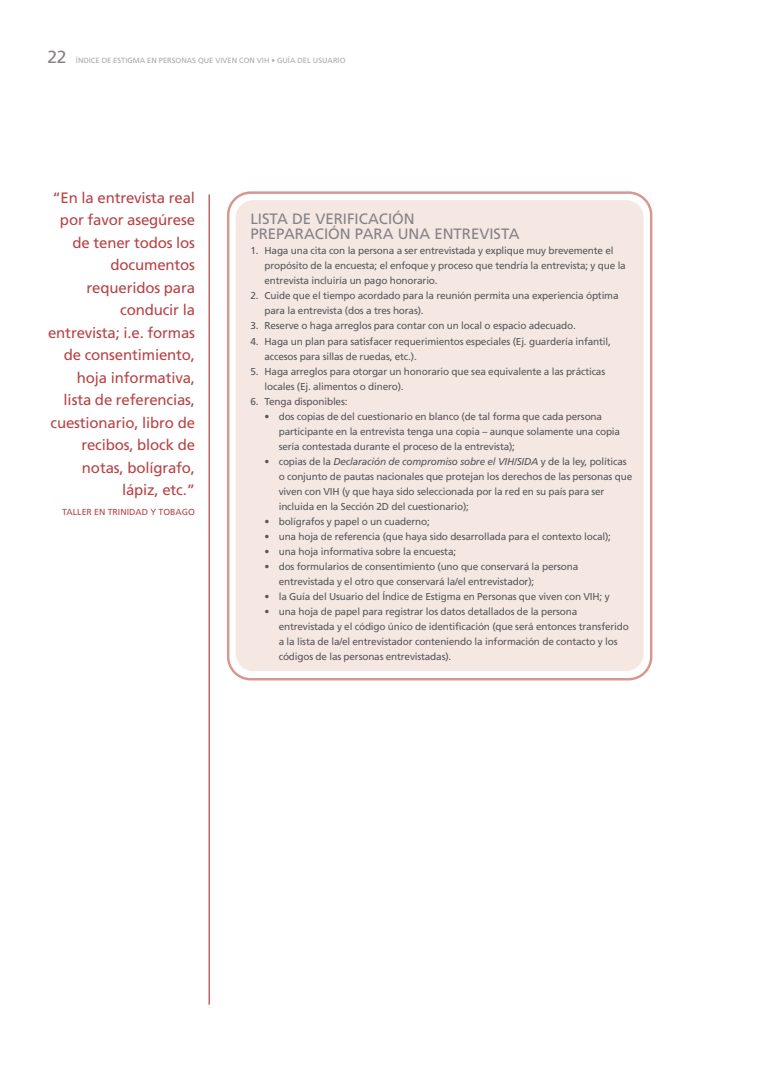
<style>
.page{position:relative;width:773px;height:1081px;background:#fff}
.page>*{position:absolute;margin:0;border:0;box-sizing:border-box;transform-origin:0 0}
.t1{font:17.5px "Frutiger";color:#878286}
.t2{font:15px/22.5px "Frutiger";letter-spacing:-.01em;color:#b74447;text-align:right}
.t3{font:15px/15px "Frutiger";color:#878286}
.t4{font:10px/15px "Frutiger";letter-spacing:-.015em;color:#57585a}
.t5{font:8.75px "Frutiger";color:#b74447}
.t6{font:7.5px "Frutiger";color:#a8a9ad}
.s1{font-style:italic}
</style>
<div class="page">
<svg style="left:227px;top:191px;width:425px;height:489px;background:#f3e4df"></svg>
<hr style="left:208px;top:194px;width:2px;height:810px;background:#b74447">
<h1 class="t1" style="left:47px;top:50px;width:20px">22</h1>
<p class="t6" style="left:76px;top:57px;width:271px">ÍNDICE DE ESTIGMA EN PERSONAS QUE VIVEN CON VIH • GUÍA DEL USUARIO</p>
<p class="t2" style="left:48px;top:187px;width:148px">“En la entrevista real por favor asegúrese de tener todos los documentos requeridos para conducir la entrevista; i.e. formas de consentimiento, hoja informativa, lista de referencias, cuestionario, libro de recibos, block de notas, bolígrafo, lápiz, etc.”</p>
<p class="t5" style="left:62px;top:509px;width:134px">TALLER EN TRINIDAD Y TOBAGO</p>
<h2 class="t3" style="left:250px;top:213px;width:270px">LISTA DE VERIFICACIÓN<br>PREPARACIÓN PARA UNA ENTREVISTA</h2>
<p class="t4" style="left:264px;top:244px;width:363px;text-indent:-14px">1. Haga una cita con la persona a ser entrevistada y explique muy brevemente el propósito de la encuesta; el enfoque y proceso que tendría la entrevista; y que la entrevista incluiría un pago honorario.</p>
<p class="t4" style="left:264px;top:289px;width:355px;text-indent:-14px">2. Cuide que el tiempo acordado para la reunión permita una experiencia óptima para la entrevista (dos a tres horas).</p>
<p class="t4" style="left:250px;top:319px;width:327px">3. Reserve o haga arreglos para contar con un local o espacio adecuado.</p>
<p class="t4" style="left:264px;top:334px;width:348px;text-indent:-14px">4. Haga un plan para satisfacer requerimientos especiales (Ej. guardería infantil, accesos para sillas de ruedas, etc.).</p>
<p class="t4" style="left:264px;top:364px;width:342px;text-indent:-14px">5. Haga arreglos para otorgar un honorario que sea equivalente a las prácticas locales (Ej. alimentos o dinero).</p>
<p class="t4" style="left:250px;top:394px;width:99px">6. Tenga disponibles:</p>
<p class="t4" style="left:279px;top:409px;width:343px;text-indent:-14px">• dos copias de del cuestionario en blanco (de tal forma que cada persona participante en la entrevista tenga una copia – aunque solamente una copia sería contestada durante el proceso de la entrevista);</p>
<p class="t4" style="left:279px;top:454px;width:355px;text-indent:-14px">• copias de la <span class="s1">Declaración de compromiso sobre el VIH/SIDA</span> y de la ley, políticas o conjunto de pautas nacionales que protejan los derechos de las personas que viven con VIH (y que haya sido seleccionada por la red en su país para ser incluida en la Sección 2D del cuestionario);</p>
<p class="t4" style="left:264px;top:514px;width:167px">• bolígrafos y papel o un cuaderno;</p>
<p class="t4" style="left:264px;top:529px;width:348px">• una hoja de referencia (que haya sido desarrollada para el contexto local);</p>
<p class="t4" style="left:264px;top:544px;width:193px">• una hoja informativa sobre la encuesta;</p>
<p class="t4" style="left:279px;top:559px;width:301px;text-indent:-14px">• dos formularios de consentimiento (uno que conservará la persona entrevistada y el otro que conservará la/el entrevistador);</p>
<p class="t4" style="left:264px;top:589px;width:346px">• la Guía del Usuario del Índice de Estigma en Personas que viven con VIH; y</p>
<p class="t4" style="left:279px;top:604px;width:351px;text-indent:-14px">• una hoja de papel para registrar los datos detallados de la persona entrevistada y el código único de identificación (que será entonces transferido a la lista de la/el entrevistador conteniendo la información de contacto y los códigos de las personas entrevistadas).</p>
</div>
